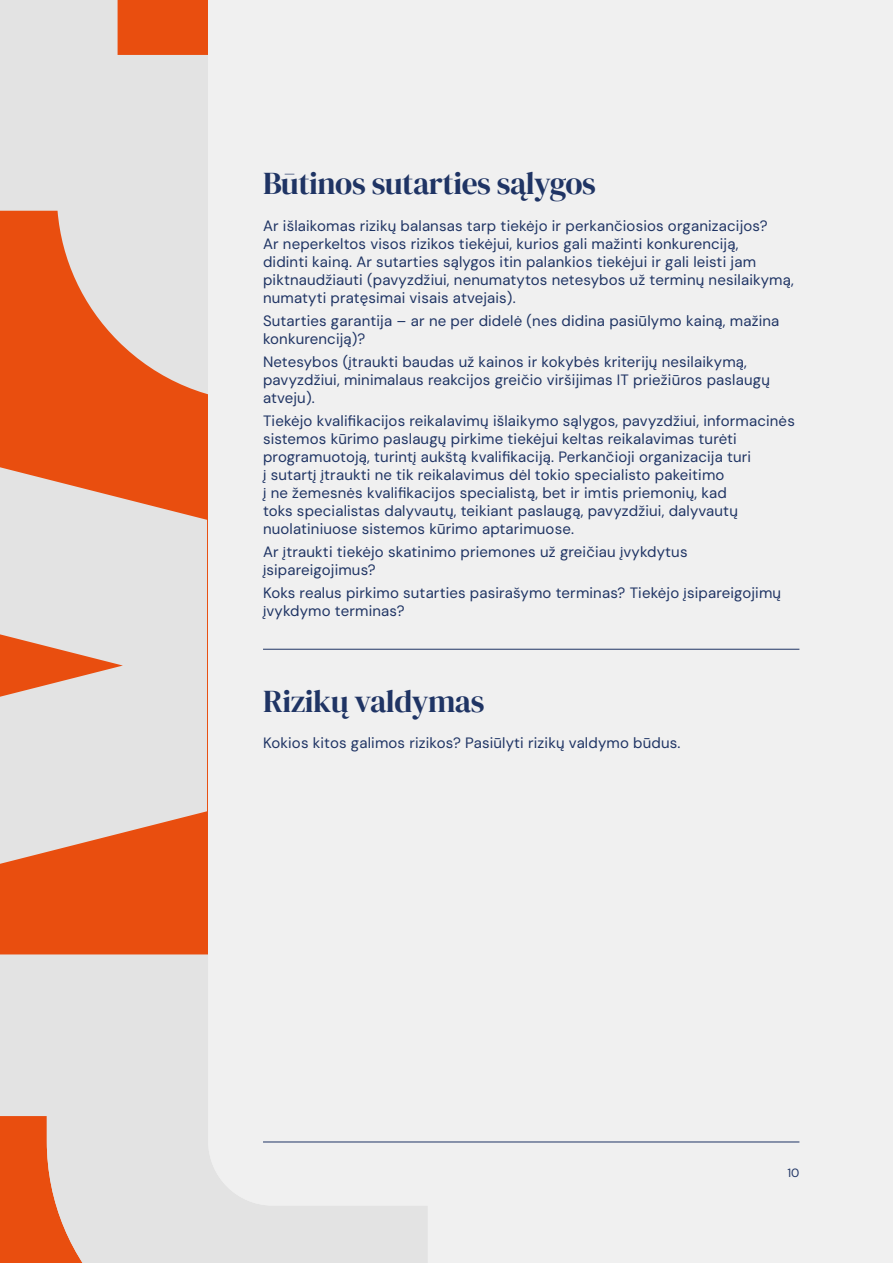
<style>
.page{position:relative;width:893px;height:1263px;background:#f0f0f0}
.page>*{position:absolute;margin:0;border:0;box-sizing:border-box;transform-origin:0 0}
.t1{font:31.5px "DM Serif Display";letter-spacing:-.015em;color:#1f3464}
.t2{font:15px/18px "DM Sans";letter-spacing:.01em;color:#1f3464}
.t3{font:12px "DM Sans";color:#1f3464}
</style>
<div class="page">
<div style="left:0;top:0;width:207px;height:1263px;background:#e94e0f"></div>
<svg style="left:0;top:0;width:207px;height:394px;fill:#e3e3e3"></svg>
<svg style="left:0;top:467px;width:207px;height:397px;fill:#e3e3e3"></svg>
<svg style="left:0;top:955px;width:428px;height:308px;fill:#e3e3e3"></svg>
<hr style="left:263px;top:649px;width:536px;height:1px;background:#1f3464">
<hr style="left:263px;top:1142px;width:536px;height:1px;background:#1f3464">
<h1 class="t1" style="left:263px;top:165px;width:334px">Būtinos sutarties sąlygos</h1>
<p class="t2" style="left:263px;top:216px;width:532px">Ar išlaikomas rizikų balansas tarp tiekėjo ir perkančiosios organizacijos?<br>Ar neperkeltos visos rizikos tiekėjui, kurios gali mažinti konkurenciją,<br>didinti kainą. Ar sutarties sąlygos itin palankios tiekėjui ir gali leisti jam piktnaudžiauti (pavyzdžiui, nenumatytos netesybos už terminų nesilaikymą, numatyti pratęsimai visais atvejais).</p>
<p class="t2" style="left:263px;top:311px;width:518px">Sutarties garantija – ar ne per didelė (nes didina pasiūlymo kainą, mažina konkurenciją)?</p>
<p class="t2" style="left:263px;top:352px;width:508px">Netesybos (įtraukti baudas už kainos ir kokybės kriterijų nesilaikymą, pavyzdžiui, minimalaus reakcijos greičio viršijimas IT priežiūros paslaugų atveju).</p>
<p class="t2" style="left:263px;top:412px;width:533px">Tiekėjo kvalifikacijos reikalavimų išlaikymo sąlygos, pavyzdžiui, informacinės sistemos kūrimo paslaugų pirkime tiekėjui keltas reikalavimas turėti programuotoją, turintį aukštą kvalifikaciją. Perkančioji organizacija turi<br>į sutartį įtraukti ne tik reikalavimus dėl tokio specialisto pakeitimo<br>į ne žemesnės kvalifikacijos specialistą, bet ir imtis priemonių, kad<br>toks specialistas dalyvautų, teikiant paslaugą, pavyzdžiui, dalyvautų nuolatiniuose sistemos kūrimo aptarimuose.</p>
<p class="t2" style="left:263px;top:543px;width:426px">Ar įtraukti tiekėjo skatinimo priemones už greičiau įvykdytus įsipareigojimus?</p>
<p class="t2" style="left:263px;top:584px;width:520px">Koks realus pirkimo sutarties pasirašymo terminas? Tiekėjo įsipareigojimų įvykdymo terminas?</p>
<h1 class="t1" style="left:263px;top:683px;width:223px">Rizikų valdymas</h1>
<p class="t2" style="left:263px;top:733px;width:419px">Kokios kitos galimos rizikos? Pasiūlyti rizikų valdymo būdus.</p>
<p class="t3" style="left:787px;top:1165px;width:13px">10</p>
</div>
